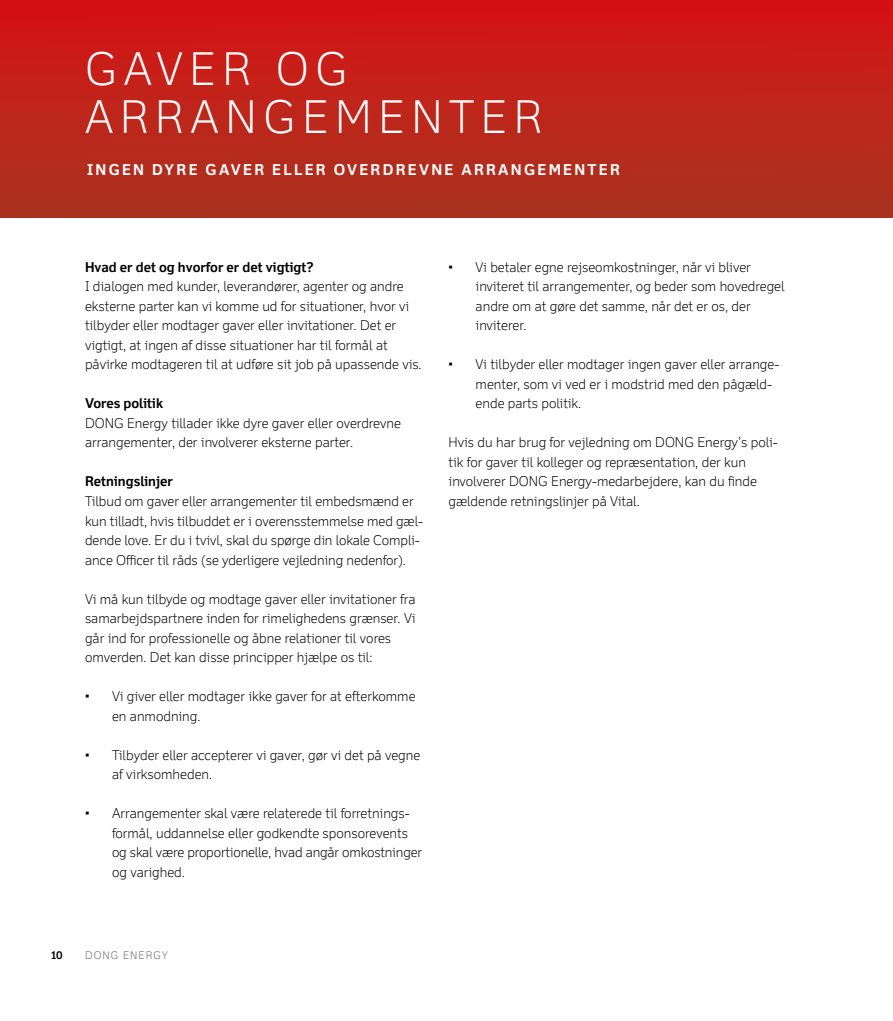
<style>
.page{position:relative;width:893px;height:1021px;background:#fff}
.page>*{position:absolute;margin:0;border:0;box-sizing:border-box;transform-origin:0 0}
.t1{font:300 45px/48px "Felbridge DONG Energy";letter-spacing:.15em;color:#fff}
.t2{font:700 15px "Felbridge DONG Energy";letter-spacing:.15em;color:#fff}
.t3{font:300 13.5px/19.5px "Felbridge DONG Energy";color:#000}
.t4{font:700 13.5px "Felbridge DONG Energy";color:#000}
.t5{font:300 10.5px "Felbridge DONG Energy";letter-spacing:.1em;color:#646363}
.t6{font:700 10.5px "Felbridge DONG Energy";color:#000}
</style>
<div class="page">
<div style="left:0;top:0;width:893px;height:218px;background:linear-gradient(to bottom,#d61214,#a8341f)"></div>
<h1 class="t1" style="left:85px;top:45px;width:459px">GAVER OG<br>ARRANGEMENTER</h1>
<p class="t2" style="left:87px;top:160px;width:534px">INGEN DYRE GAVER ELLER OVERDREVNE ARRANGEMENTER</p>
<p class="t4" style="left:85px;top:259px;width:230px">Hvad er det og hvorfor er det vigtigt?</p>
<p class="t3" style="left:85px;top:277px;width:338px">I dialogen med kunder, leverandører, agenter og andre eksterne parter kan vi komme ud for situationer, hvor vi tilbyder eller modtager gaver eller invitationer. Det er vigtigt, at ingen af disse situationer har til formål at påvirke modtageren til at udføre sit job på upassende vis.</p>
<p class="t4" style="left:85px;top:395px;width:80px">Vores politik</p>
<p class="t3" style="left:85px;top:413px;width:317px">DONG Energy tillader ikke dyre gaver eller overdrevne arrangementer, der involverer eksterne parter.</p>
<p class="t4" style="left:85px;top:473px;width:89px">Retningslinjer</p>
<p class="t3" style="left:85px;top:491px;width:340px">Tilbud om gaver eller arrangementer til embedsmænd er kun tilladt, hvis tilbuddet er i overensstemmelse med gæl&shy;dende love. Er du i tvivl, skal du spørge din lokale Compli&shy;ance Officer til råds (se yderligere vejledning nedenfor).</p>
<p class="t3" style="left:85px;top:589px;width:332px">Vi må kun tilbyde og modtage gaver eller invitationer fra samarbejdspartnere inden for rimelighedens grænser. Vi går ind for professionelle og åbne relationer til vores omverden. Det kan disse principper hjælpe os til:</p>
<p class="t3" style="left:112px;top:686px;width:305px;text-indent:-27px">• Vi giver eller modtager ikke gaver for at efterkomme en anmodning.</p>
<p class="t3" style="left:112px;top:745px;width:310px;text-indent:-27px">• Tilbyder eller accepterer vi gaver, gør vi det på vegne af virksomheden.</p>
<p class="t3" style="left:112px;top:803px;width:312px;text-indent:-27px">• Arrangementer skal være relaterede til forretnings&shy;formål, uddannelse eller godkendte sponsorevents og skal være proportionelle, hvad angår omkostninger og varighed.</p>
<p class="t3" style="left:476px;top:257px;width:311px;text-indent:-27px">• Vi betaler egne rejseomkostninger, når vi bliver inviteret til arrangementer, og beder som hovedregel andre om at gøre det samme, når det er os, der inviterer.</p>
<p class="t3" style="left:476px;top:354px;width:305px;text-indent:-27px">• Vi tilbyder eller modtager ingen gaver eller arrange&shy;menter, som vi ved er i modstrid med den pågæld&shy;ende parts politik.</p>
<p class="t3" style="left:449px;top:432px;width:331px">Hvis du har brug for vejledning om DONG Energy’s poli&shy;tik for gaver til kolleger og repræsentation, der kun involverer DONG Energy-medarbejdere, kan du finde gældende retningslinjer på Vital.</p>
<p class="t6" style="left:51px;top:948px;width:13px">10</p>
<p class="t5" style="left:85px;top:948px;width:84px">DONG ENERGY</p>
</div>
